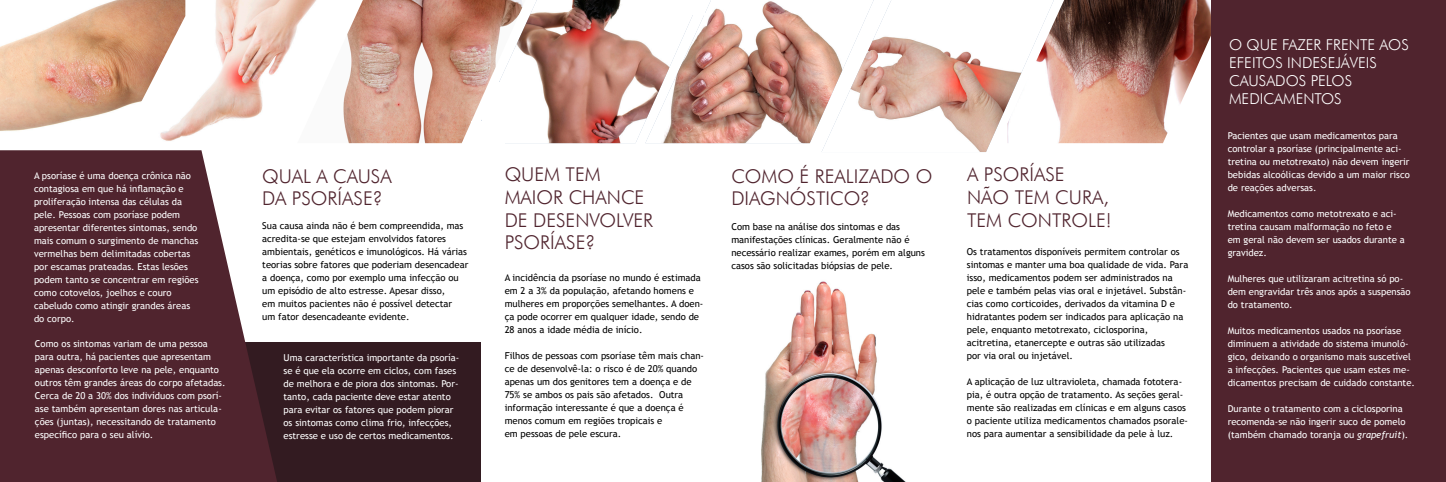
<style>
.page{position:relative;width:1446px;height:482px;background:#fff}
.page>*{position:absolute;margin:0;border:0;box-sizing:border-box;transform-origin:0 0}
.t1{font:300 19px "Futura BT";color:#50242e}
.t2{font:300 15px/18px "Futura BT";color:#fff}
.t3{font:9.5px/13px "Trebuchet MS";color:#fff}
.t4{font:9.5px/13px "Trebuchet MS";color:#000}
.s1{font-style:italic}
</style>
<div class="page">
<div style="left:0;top:342px;width:480px;height:140px;background:#331b21"></div>
<img style="left:1054px;top:0;width:157px;height:143px">
<div style="left:1211px;top:0;width:235px;height:482px;background:#50242e"></div>
<img style="left:0;top:0;width:128px;height:131px">
<img style="left:128px;top:0;width:169px;height:141px">
<img style="left:297px;top:0;width:174px;height:143px">
<svg style="left:471px;top:0;width:29px;height:121px;background:#cd9f90"></svg>
<img style="left:500px;top:0;width:145px;height:143px">
<svg style="left:0;top:150px;width:277px;height:332px;background:#633c45"></svg>
<img style="left:645px;top:0;width:176px;height:143px">
<img style="left:821px;top:0;width:233px;height:152px">
<img style="left:761px;top:281px;width:145px;height:201px">
<div style="left:490px;top:82px;width:15px;height:68px;background:#fff"></div>
<div style="left:482px;top:100px;width:11px;height:50px;background:#fff"></div>
<div style="left:684px;top:0;width:20px;height:14px;background:#fff"></div>
<p class="t3" style="left:34px;top:170px;width:166px">A psoríase é uma doença crônica não contagiosa em que há inflamação e proliferação intensa das células da pele. Pessoas com psoríase podem apresentar diferentes sintomas, sendo mais comum o surgimento de manchas vermelhas bem delimitadas cobertas por escamas prateadas. Estas lesões podem tanto se concentrar em regiões como cotovelos, joelhos e couro cabeludo como atingir grandes áreas do corpo.</p>
<p class="t3" style="left:35px;top:337px;width:192px">Como os sintomas variam de uma pessoa para outra, há pacientes que apresentam apenas desconforto leve na pele, enquanto outros têm grandes áreas do corpo afetadas.<br>Cerca de 20 a 30% dos indivíduos com psorí&shy;ase também apresentam dores nas articula&shy;ções (juntas), necessitando de tratamento específico para o seu alívio.</p>
<p class="t1" style="left:262px;top:164px;width:131px">QUAL A CAUSA</p>
<p class="t1" style="left:262px;top:187px;width:122px">DA PSORÍASE?</p>
<p class="t4" style="left:262px;top:220px;width:208px">Sua causa ainda não é bem compreendida, mas acredita-se que estejam envolvidos fatores ambientais, genéticos e imunológicos. Há várias teorias sobre fatores que poderiam desencadear a doença, como por exemplo uma infecção ou</p>
<p class="t4" style="left:262px;top:285px;width:184px">um episódio de alto estresse. Apesar disso,</p>
<p class="t4" style="left:262px;top:298px;width:191px">em muitos pacientes não é possível detectar</p>
<p class="t4" style="left:262px;top:311px;width:149px">um fator desencadeante evidente.</p>
<p class="t3" style="left:283px;top:352px;width:177px">Uma característica importante da psoría&shy;se é que ela ocorre em ciclos, com fases de melhora e de piora dos sintomas. Por&shy;tanto, cada paciente deve estar atento para evitar os fatores que podem piorar os sintomas como clima frio, infecções, estresse e uso de certos medicamentos.</p>
<p class="t1" style="left:505px;top:163px;width:97px">QUEM TEM</p>
<p class="t1" style="left:505px;top:185px;width:141px">MAIOR CHANCE</p>
<p class="t1" style="left:505px;top:208px;width:150px">DE DESENVOLVER</p>
<p class="t1" style="left:505px;top:231px;width:92px">PSORÍASE?</p>
<p class="t4" style="left:505px;top:271px;width:200px">A incidência da psoríase no mundo é estimada em 2 a 3% da população, afetando homens e mulheres em proporções semelhantes. A doen&shy;ça pode ocorrer em qualquer idade, sendo de 28 anos a idade média de início.</p>
<p class="t4" style="left:505px;top:349px;width:201px">Filhos de pessoas com psoríase têm mais chan&shy;ce de desenvolvê-la: o risco é de 20% quando apenas um dos genitores tem a doença e de 75% se ambos os pais são afetados. Outra</p>
<p class="t4" style="left:505px;top:401px;width:180px">informação interessante é que a doença é</p>
<p class="t4" style="left:505px;top:414px;width:159px">menos comum em regiões tropicais e</p>
<p class="t4" style="left:505px;top:427px;width:118px">em pessoas de pele escura.</p>
<p class="t1" style="left:731px;top:164px;width:202px">COMO É REALIZADO O</p>
<p class="t1" style="left:731px;top:187px;width:140px">DIAGNÓSTICO?</p>
<p class="t4" style="left:731px;top:220px;width:170px">Com base na análise dos sintomas e das</p>
<p class="t4" style="left:731px;top:233px;width:195px">manifestações clínicas. Geralmente não é necessário realizar exames, porém em alguns casos são solicitadas biópsias de pele.</p>
<p class="t1" style="left:967px;top:163px;width:99px">A PSORÍASE</p>
<p class="t1" style="left:967px;top:185px;width:143px">NÃO TEM CURA,</p>
<p class="t1" style="left:967px;top:208px;width:146px">TEM CONTROLE!</p>
<p class="t4" style="left:967px;top:245px;width:223px">Os tratamentos disponíveis permitem controlar os sintomas e manter uma boa qualidade de vida. Para isso, medicamentos podem ser administrados na pele e também pelas vias oral e injetável. Substân&shy;cias como corticoides, derivados da vitamina D e hidratantes podem ser indicados para aplicação na pele, enquanto metotrexato, ciclosporina,</p>
<p class="t4" style="left:967px;top:336px;width:200px">acitretina, etanercepte e outras são utilizadas</p>
<p class="t4" style="left:967px;top:349px;width:108px">por via oral ou injetável.</p>
<p class="t4" style="left:967px;top:375px;width:223px">A aplicação de luz ultravioleta, chamada fototera&shy;pia, é outra opção de tratamento. As seções geral&shy;mente são realizadas em clínicas e em alguns casos o paciente utiliza medicamentos chamados psorale&shy;nos para aumentar a sensibilidade da pele à luz.</p>
<p class="t2" style="left:1229px;top:36px;width:181px">O QUE FAZER FRENTE AOS<br>EFEITOS INDESEJÁVEIS</p>
<p class="t2" style="left:1229px;top:72px;width:125px">CAUSADOS PELOS</p>
<p class="t2" style="left:1229px;top:90px;width:114px">MEDICAMENTOS</p>
<p class="t3" style="left:1227px;top:129px;width:184px">Pacientes que usam medicamentos para controlar a psoríase (principalmente aci&shy;tretina ou metotrexato) não devem ingerir bebidas alcoólicas devido a um maior risco de reações adversas.</p>
<p class="t3" style="left:1227px;top:207px;width:179px">Medicamentos como metotrexato e aci&shy;tretina causam malformação no feto e em geral não devem ser usados durante a gravidez.</p>
<p class="t3" style="left:1227px;top:272px;width:184px">Mulheres que utilizaram acitretina só po&shy;dem engravidar três anos após a suspensão do tratamento.</p>
<p class="t3" style="left:1227px;top:324px;width:189px">Muitos medicamentos usados na psoríase diminuem a atividade do sistema imunoló&shy;gico, deixando o organismo mais suscetível a infecções. Pacientes que usam estes me&shy;dicamentos precisam de cuidado constante.</p>
<p class="t3" style="left:1227px;top:402px;width:182px">Durante o tratamento com a ciclosporina recomenda-se não ingerir suco de pomelo (também chamado toranja ou <span class="s1">grapefruit</span>).</p>
</div>
